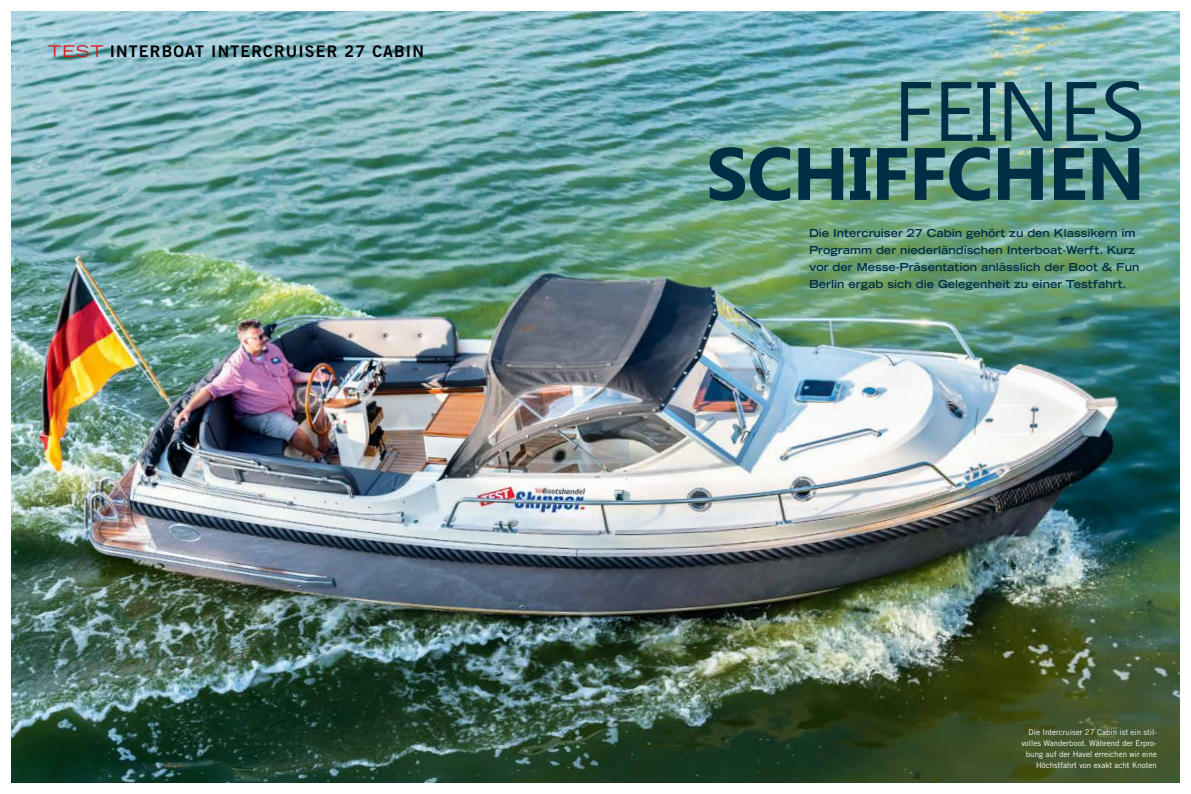
<style>
.page{position:relative;width:1191px;height:794px;background:#fff}
.page>*{position:absolute;margin:0;border:0;box-sizing:border-box;transform-origin:0 0}
.t1{font:84px "Microsoft Tai Le";letter-spacing:-.01em;color:#002e45}
.t2{font:700 74px "Microsoft Tai Le";letter-spacing:-.01em;color:#002e45}
.t3{font:16px "Trade Gothic LT Std Bd 2";letter-spacing:.07em;color:#000}
.t4{font:700 expanded 11px/17px "Trade Gothic LT Std";color:#002e45}
.t5{font:8px/11px "Trade Gothic LT Std";color:#fff;text-align:right}
.s1{font-family:"Trade Gothic LT Std";font-stretch:expanded;color:#dc1418}
</style>
<div class="page">
<img style="left:11px;top:11px;width:1168px;height:771px">
<h3 class="t3" style="left:48px;top:42px;width:377px"><span class="s1">TEST</span> INTERBOAT INTERCRUISER 27 CABIN</h3>
<h1 class="t1" style="left:893px;top:63px;width:253px">FEINES</h1>
<h2 class="t2" style="left:706px;top:131px;width:440px">SCHIFFCHEN</h2>
<p class="t4" style="left:809px;top:224px;width:332px">Die Intercruiser 27 Cabin gehört zu den Klassikern im Programm der niederländischen Interboat-Werft. Kurz vor der Messe-Präsentation anlässlich der Boot &amp; Fun Berlin ergab sich die Gelegenheit zu einer Testfahrt.</p>
<p class="t5" style="left:1021px;top:726px;width:137px">Die Intercruiser 27 Cabin ist ein stil&shy;volles Wanderboot. Während der Erpro&shy;bung auf der Havel erreichen wir eine Höchstfahrt von exakt acht Knoten</p>
</div>
